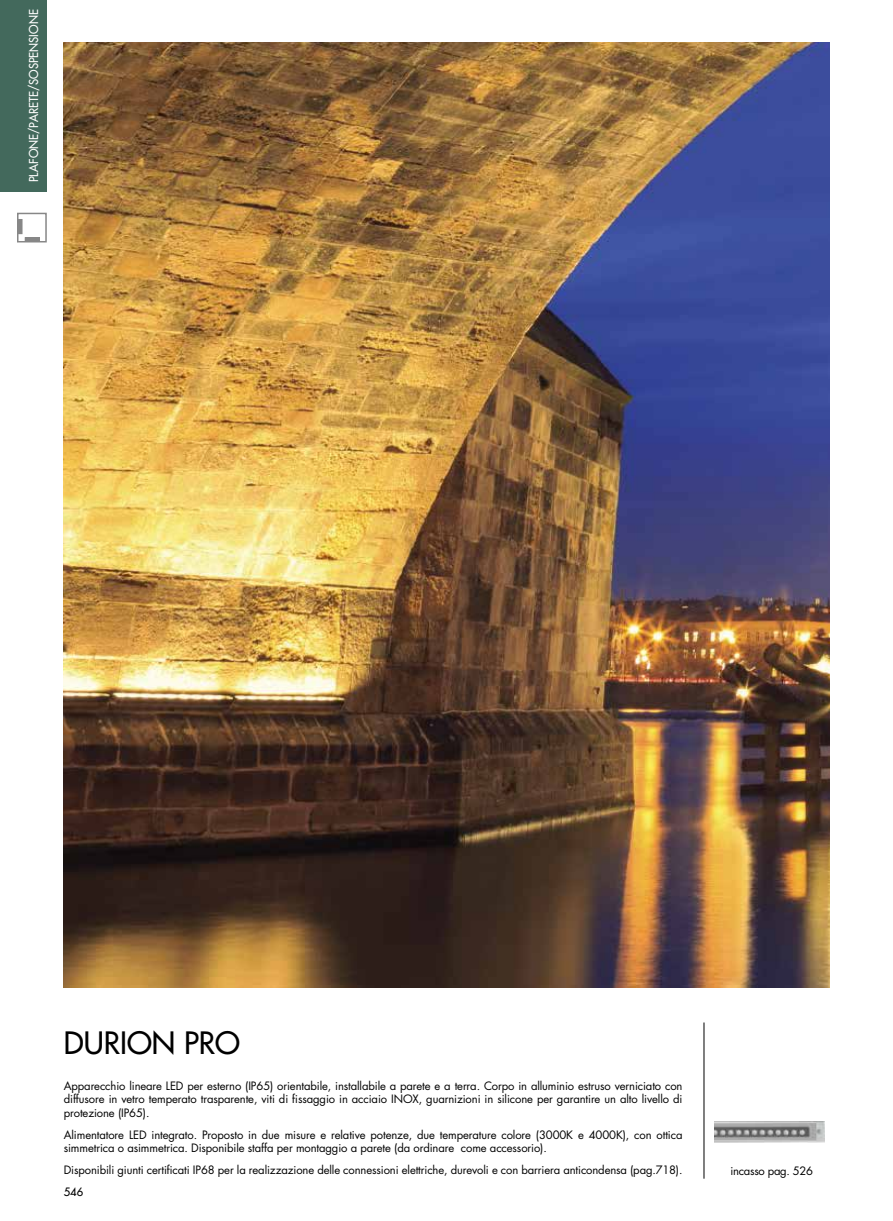
<style>
.page{position:relative;width:893px;height:1221px;background:#fff}
.page>*{position:absolute;margin:0;border:0;box-sizing:border-box;transform-origin:0 0}
.t1{font:500 30px "Futura Std";color:#000}
.t2{font:500 12px "Futura Std";color:#fff;scale:.95 1}
.t3{font:11.25px/13.5px "Futura Std";letter-spacing:-.01em;color:#000;text-align:justify}
.t4{font:500 11.25px "Futura Std";color:#000}
</style>
<div class="page">
<div style="left:0;top:0;width:47px;height:191px;background:#43695c"></div>
<div style="left:25px;top:237px;width:15px;height:5px;border:1px solid #878787"></div>
<div style="left:18px;top:219px;width:4px;height:15px;border:1px solid #878787"></div>
<div style="left:17px;top:213px;width:30px;height:29px;border:2px solid #878787"></div>
<img style="left:64px;top:43px;width:765px;height:943px">
<hr style="left:704px;top:1022px;width:1px;height:156px;background:#000">
<img style="left:714px;top:1121px;width:111px;height:21px">
<p class="t2" style="left:26px;top:182px;width:183px;rotate:-90deg">PLAFONE/PARETE/SOSPENSIONE</p>
<h1 class="t1" style="left:64px;top:1024px;width:178px">DURION PRO</h1>
<p class="t3" style="left:64px;top:1079px;width:620px">Apparecchio lineare LED per esterno (IP65) orientabile, installabile a parete e a terra. Corpo in alluminio estruso verniciato con diffusore in vetro temperato trasparente, viti di fissaggio in acciaio INOX, guarnizioni in silicone per garantire un alto livello di protezione (IP65).</p>
<p class="t3" style="left:64px;top:1128px;width:620px">Alimentatore LED integrato. Proposto in due misure e relative potenze, due temperature colore (3000K e 4000K), con ottica simmetrica o asimmetrica. Disponibile staffa per montaggio a parete (da ordinare come accessorio).</p>
<p class="t3" style="left:64px;top:1163px;width:620px">Disponibili giunti certificati IP68 per la realizzazione delle connessioni elettriche, durevoli e con barriera anticondensa (pag.718).</p>
<p class="t3" style="left:730px;top:1164px;width:84px">incasso pag. 526</p>
<p class="t4" style="left:64px;top:1184px;width:21px">546</p>
</div>
